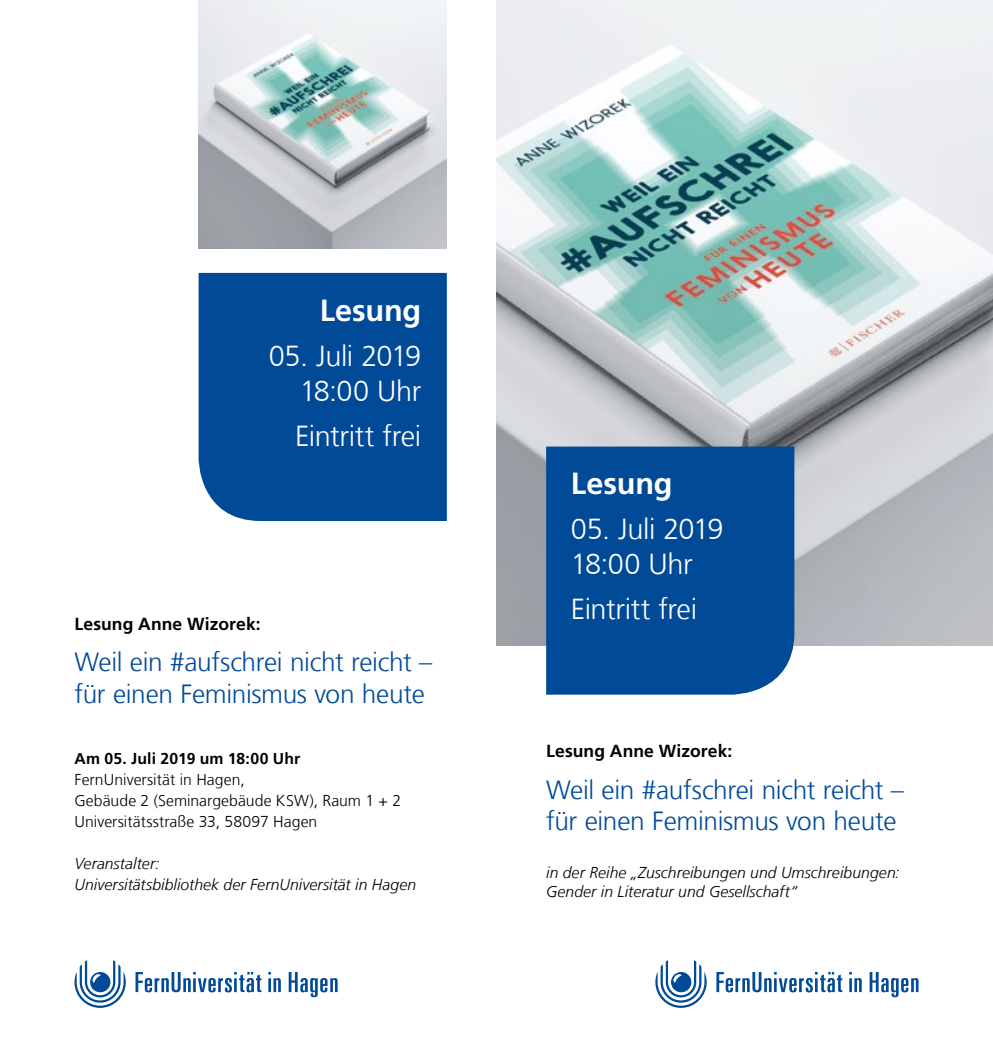
<style>
.page{position:relative;width:993px;height:1042px;background:#fff}
.page>*{position:absolute;margin:0;border:0;box-sizing:border-box;transform-origin:0 0}
.t1{font:700 30.62px "Frutiger LT Com";letter-spacing:-.005em;color:#fff}
.t2{font:300 28.88px "Frutiger LT Com";letter-spacing:-.015em;color:#fff}
.t3{font:300 26.25px/31.5px "Frutiger LT Com";letter-spacing:-.015em;color:#004a98}
.t4{font:700 17.5px "Frutiger LT Com";letter-spacing:.005em;color:#000}
.t5{font:italic 300 15.75px/18.9px "Frutiger LT Com";letter-spacing:.005em;color:#000}
.t6{font:300 15.75px/21px "Frutiger LT Com";letter-spacing:.005em;color:#000}
.t7{font:700 15.75px "Frutiger LT Com";letter-spacing:.005em;color:#000}
</style>
<div class="page">
<img style="left:496px;top:0;width:496px;height:645px">
<div style="left:546px;top:446px;width:248px;height:248px;background:#004a98"></div>
<svg style="left:716px;top:972px;width:202px;height:25px"></svg>
<svg style="left:655px;top:960px;width:51px;height:48px"></svg>
<div style="left:198px;top:273px;width:248px;height:248px;background:#004a98"></div>
<img style="left:198px;top:0;width:248px;height:248px">
<svg style="left:135px;top:972px;width:202px;height:25px"></svg>
<svg style="left:74px;top:960px;width:52px;height:48px"></svg>
<p class="t1" style="left:319px;top:292px;width:103px">Lesung</p>
<p class="t2" style="left:269px;top:339px;width:154px">05. Juli 2019</p>
<p class="t2" style="left:299px;top:374px;width:123px">18:00 Uhr</p>
<p class="t2" style="left:295px;top:419px;width:128px">Eintritt frei</p>
<p class="t4" style="left:74px;top:613px;width:188px">Lesung Anne Wizorek:</p>
<p class="t3" style="left:74px;top:647px;width:359px">Weil ein #aufschrei nicht reicht – für einen Feminismus von heute</p>
<p class="t7" style="left:74px;top:749px;width:227px">Am 05. Juli 2019 um 18:00 Uhr</p>
<p class="t6" style="left:74px;top:769px;width:328px">FernUniversität in Hagen,<br>Gebäude 2 (Seminargebäude KSW), Raum 1 + 2</p>
<p class="t6" style="left:74px;top:811px;width:244px">Universitätsstraße 33, 58097 Hagen</p>
<p class="t5" style="left:74px;top:854px;width:87px">Veranstalter:</p>
<p class="t5" style="left:74px;top:875px;width:343px">Universitätsbibliothek der FernUniversität in Hagen</p>
<p class="t1" style="left:570px;top:466px;width:103px">Lesung</p>
<p class="t2" style="left:570px;top:512px;width:154px">05. Juli 2019</p>
<p class="t2" style="left:570px;top:547px;width:123px">18:00 Uhr</p>
<p class="t2" style="left:570px;top:592px;width:128px">Eintritt frei</p>
<p class="t4" style="left:546px;top:741px;width:188px">Lesung Anne Wizorek:</p>
<p class="t3" style="left:546px;top:774px;width:359px">Weil ein #aufschrei nicht reicht – für einen Feminismus von heute</p>
<p class="t5" style="left:546px;top:863px;width:355px">in der Reihe „Zuschreibungen und Umschreibungen:<br>Gender in Literatur und Gesellschaft“</p>
</div>
